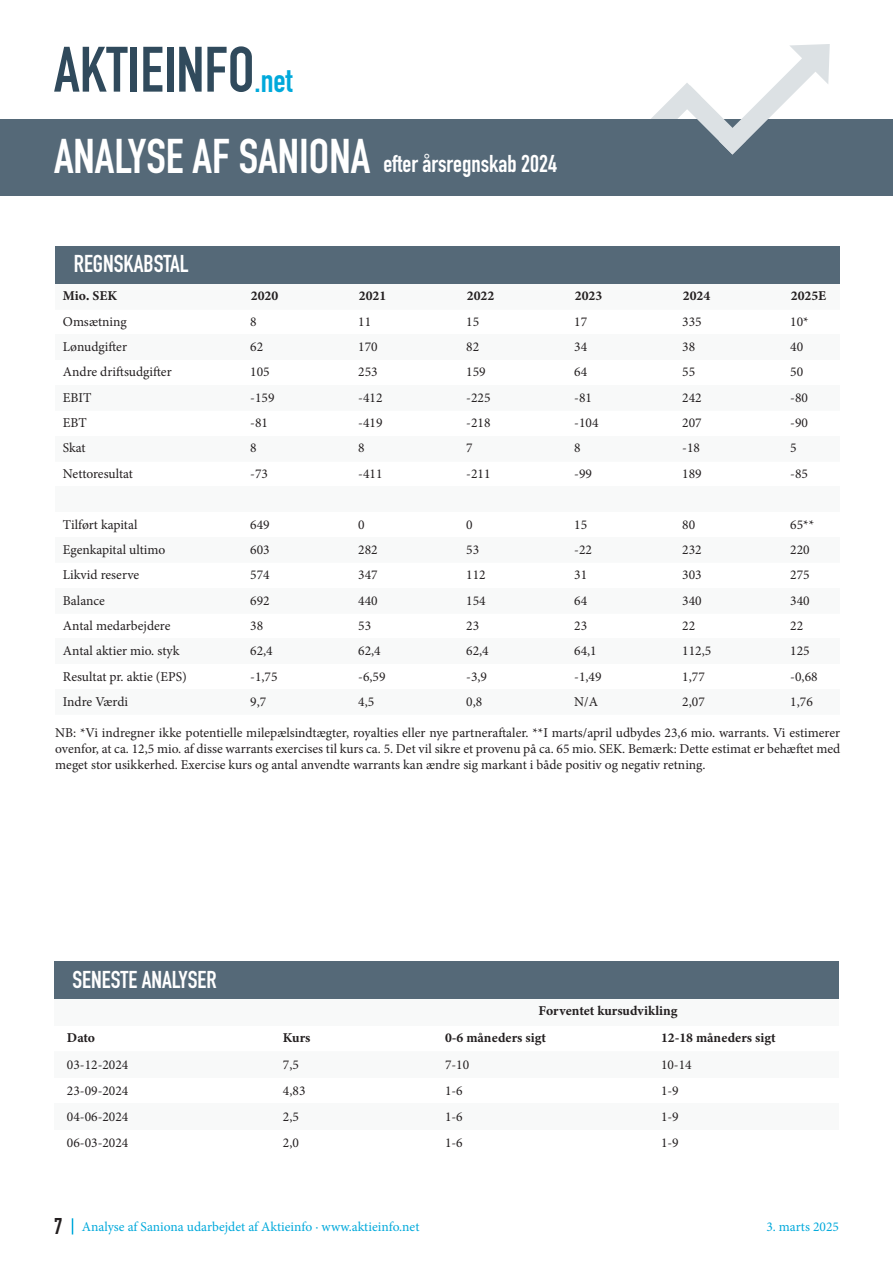
<style>
.page{position:relative;width:893px;height:1263px;background:#fff}
.page>*{position:absolute;margin:0;border:0;box-sizing:border-box;transform-origin:0 0}
.t1{font:700 63px "DIN Condensed";color:#304a5c}
.t2{font:700 48px "DIN Condensed";color:#fff}
.t3{font:700 24px "DIN Condensed";color:#fff}
.t4{font:700 22.5px "DIN Condensed";color:#231f20}
.t5{font:13.5px/16.2px "Minion Pro";color:#231f20;text-align:justify}
.t6{font:13.5px "Minion Variable Concept";color:#231f20}
.t7{font:13.5px "Minion Pro";color:#00a9db}
.s1{font-size:33px;color:#00a9db}
</style>
<div class="page">
<div style="left:0;top:119px;width:893px;height:77px;background:#556978"></div>
<svg style="left:651px;top:44px;width:179px;height:111px"></svg>
<svg style="left:72px;top:1218px;width:1px;height:16px"></svg>
<div style="left:54px;top:962px;width:785px;height:37px;background:#556978"></div>
<div style="left:55px;top:247px;width:785px;height:37px;background:#556978"></div>
<div style="left:55px;top:284px;width:785px;height:25px;background:#f8f9f9"></div>
<div style="left:55px;top:334px;width:785px;height:26px;background:#f8f9f9"></div>
<div style="left:55px;top:385px;width:785px;height:25px;background:#f8f9f9"></div>
<div style="left:55px;top:436px;width:785px;height:25px;background:#f8f9f9"></div>
<div style="left:55px;top:486px;width:785px;height:26px;background:#f8f9f9"></div>
<div style="left:55px;top:537px;width:785px;height:25px;background:#f8f9f9"></div>
<div style="left:55px;top:588px;width:785px;height:25px;background:#f8f9f9"></div>
<div style="left:55px;top:638px;width:785px;height:26px;background:#f8f9f9"></div>
<div style="left:55px;top:689px;width:785px;height:25px;background:#f8f9f9"></div>
<div style="left:54px;top:1051px;width:785px;height:26px;background:#f8f9f9"></div>
<div style="left:54px;top:999px;width:785px;height:26px;background:#f8f9f9"></div>
<div style="left:54px;top:1104px;width:785px;height:26px;background:#f8f9f9"></div>
<p class="t1" style="left:54px;top:27px;width:240px">AKTIEINFO<span class="s1">.net</span></p>
<p class="t2" style="left:54px;top:124px;width:318px">ANALYSE AF SANIONA</p>
<p class="t3" style="left:383px;top:148px;width:175px">efter årsregnskab 2024</p>
<p class="t3" style="left:74px;top:248px;width:116px">REGNSKABSTAL</p>
<p class="t6" style="left:63px;top:286px;width:55px">Mio. SEK</p>
<p class="t6" style="left:251px;top:286px;width:29px">2020</p>
<p class="t6" style="left:359px;top:286px;width:29px">2021</p>
<p class="t6" style="left:467px;top:286px;width:29px">2022</p>
<p class="t6" style="left:575px;top:286px;width:29px">2023</p>
<p class="t6" style="left:683px;top:286px;width:29px">2024</p>
<p class="t6" style="left:791px;top:286px;width:37px">2025E</p>
<p class="t5" style="left:63px;top:313px;width:65px">Omsætning</p>
<p class="t5" style="left:63px;top:339px;width:66px">Lønudgifter</p>
<p class="t5" style="left:63px;top:364px;width:110px">Andre driftsudgifter</p>
<p class="t5" style="left:63px;top:389px;width:30px">EBIT</p>
<p class="t5" style="left:63px;top:415px;width:25px">EBT</p>
<p class="t5" style="left:63px;top:440px;width:24px">Skat</p>
<p class="t5" style="left:63px;top:465px;width:72px">Nettoresultat</p>
<p class="t5" style="left:250px;top:313px;width:8px">8</p>
<p class="t5" style="left:358px;top:313px;width:14px">11</p>
<p class="t5" style="left:466px;top:313px;width:14px">15</p>
<p class="t5" style="left:574px;top:313px;width:14px">17</p>
<p class="t5" style="left:682px;top:313px;width:21px">335</p>
<p class="t5" style="left:790px;top:313px;width:20px">10*</p>
<p class="t5" style="left:250px;top:339px;width:14px">62</p>
<p class="t5" style="left:358px;top:339px;width:21px">170</p>
<p class="t5" style="left:466px;top:339px;width:14px">82</p>
<p class="t5" style="left:574px;top:339px;width:14px">34</p>
<p class="t5" style="left:682px;top:339px;width:14px">38</p>
<p class="t5" style="left:790px;top:339px;width:14px">40</p>
<p class="t5" style="left:250px;top:364px;width:21px">105</p>
<p class="t5" style="left:358px;top:364px;width:21px">253</p>
<p class="t5" style="left:466px;top:364px;width:21px">159</p>
<p class="t5" style="left:574px;top:364px;width:14px">64</p>
<p class="t5" style="left:682px;top:364px;width:14px">55</p>
<p class="t5" style="left:790px;top:364px;width:14px">50</p>
<p class="t5" style="left:250px;top:389px;width:26px">-159</p>
<p class="t5" style="left:358px;top:389px;width:26px">-412</p>
<p class="t5" style="left:466px;top:389px;width:26px">-225</p>
<p class="t5" style="left:574px;top:389px;width:19px">-81</p>
<p class="t5" style="left:682px;top:389px;width:21px">242</p>
<p class="t5" style="left:790px;top:389px;width:19px">-80</p>
<p class="t5" style="left:250px;top:415px;width:19px">-81</p>
<p class="t5" style="left:358px;top:415px;width:26px">-419</p>
<p class="t5" style="left:466px;top:415px;width:26px">-218</p>
<p class="t5" style="left:574px;top:415px;width:26px">-104</p>
<p class="t5" style="left:682px;top:415px;width:21px">207</p>
<p class="t5" style="left:790px;top:415px;width:19px">-90</p>
<p class="t5" style="left:250px;top:440px;width:8px">8</p>
<p class="t5" style="left:358px;top:440px;width:8px">8</p>
<p class="t5" style="left:466px;top:440px;width:8px">7</p>
<p class="t5" style="left:574px;top:440px;width:8px">8</p>
<p class="t5" style="left:682px;top:440px;width:19px">-18</p>
<p class="t5" style="left:790px;top:440px;width:8px">5</p>
<p class="t5" style="left:250px;top:465px;width:19px">-73</p>
<p class="t5" style="left:358px;top:465px;width:26px">-411</p>
<p class="t5" style="left:466px;top:465px;width:26px">-211</p>
<p class="t5" style="left:574px;top:465px;width:19px">-99</p>
<p class="t5" style="left:682px;top:465px;width:21px">189</p>
<p class="t5" style="left:790px;top:465px;width:19px">-85</p>
<p class="t5" style="left:63px;top:516px;width:76px">Tilført kapital</p>
<p class="t5" style="left:63px;top:541px;width:104px">Egenkapital ultimo</p>
<p class="t5" style="left:63px;top:567px;width:78px">Likvid reserve</p>
<p class="t5" style="left:63px;top:592px;width:44px">Balance</p>
<p class="t5" style="left:63px;top:617px;width:109px">Antal medarbejdere</p>
<p class="t5" style="left:63px;top:643px;width:118px">Antal aktier mio. styk</p>
<p class="t5" style="left:63px;top:668px;width:125px">Resultat pr. aktie (EPS)</p>
<p class="t5" style="left:63px;top:694px;width:67px">Indre Værdi</p>
<p class="t5" style="left:250px;top:516px;width:21px">649</p>
<p class="t5" style="left:358px;top:516px;width:8px">0</p>
<p class="t5" style="left:466px;top:516px;width:8px">0</p>
<p class="t5" style="left:574px;top:516px;width:14px">15</p>
<p class="t5" style="left:682px;top:516px;width:14px">80</p>
<p class="t5" style="left:790px;top:516px;width:25px">65**</p>
<p class="t5" style="left:250px;top:541px;width:21px">603</p>
<p class="t5" style="left:358px;top:541px;width:21px">282</p>
<p class="t5" style="left:466px;top:541px;width:14px">53</p>
<p class="t5" style="left:574px;top:541px;width:19px">-22</p>
<p class="t5" style="left:682px;top:541px;width:21px">232</p>
<p class="t5" style="left:790px;top:541px;width:21px">220</p>
<p class="t5" style="left:250px;top:567px;width:21px">574</p>
<p class="t5" style="left:358px;top:567px;width:21px">347</p>
<p class="t5" style="left:466px;top:567px;width:21px">112</p>
<p class="t5" style="left:574px;top:567px;width:14px">31</p>
<p class="t5" style="left:682px;top:567px;width:21px">303</p>
<p class="t5" style="left:790px;top:567px;width:21px">275</p>
<p class="t5" style="left:250px;top:592px;width:21px">692</p>
<p class="t5" style="left:358px;top:592px;width:21px">440</p>
<p class="t5" style="left:466px;top:592px;width:21px">154</p>
<p class="t5" style="left:574px;top:592px;width:14px">64</p>
<p class="t5" style="left:682px;top:592px;width:21px">340</p>
<p class="t5" style="left:790px;top:592px;width:21px">340</p>
<p class="t5" style="left:250px;top:617px;width:14px">38</p>
<p class="t5" style="left:358px;top:617px;width:14px">53</p>
<p class="t5" style="left:466px;top:617px;width:14px">23</p>
<p class="t5" style="left:574px;top:617px;width:14px">23</p>
<p class="t5" style="left:682px;top:617px;width:14px">22</p>
<p class="t5" style="left:790px;top:617px;width:14px">22</p>
<p class="t5" style="left:250px;top:643px;width:24px">62,4</p>
<p class="t5" style="left:358px;top:643px;width:24px">62,4</p>
<p class="t5" style="left:466px;top:643px;width:24px">62,4</p>
<p class="t5" style="left:574px;top:643px;width:24px">64,1</p>
<p class="t5" style="left:682px;top:643px;width:30px">112,5</p>
<p class="t5" style="left:790px;top:643px;width:21px">125</p>
<p class="t5" style="left:250px;top:668px;width:29px">-1,75</p>
<p class="t5" style="left:358px;top:668px;width:29px">-6,59</p>
<p class="t5" style="left:466px;top:668px;width:22px">-3,9</p>
<p class="t5" style="left:574px;top:668px;width:29px">-1,49</p>
<p class="t5" style="left:682px;top:668px;width:24px">1,77</p>
<p class="t5" style="left:790px;top:668px;width:29px">-0,68</p>
<p class="t5" style="left:250px;top:694px;width:18px">9,7</p>
<p class="t5" style="left:358px;top:694px;width:18px">4,5</p>
<p class="t5" style="left:466px;top:694px;width:18px">0,8</p>
<p class="t5" style="left:574px;top:694px;width:25px">N/A</p>
<p class="t5" style="left:682px;top:694px;width:24px">2,07</p>
<p class="t5" style="left:790px;top:694px;width:24px">1,76</p>
<p class="t5" style="left:55px;top:725px;width:786px">NB: *Vi indregner ikke potentielle milepælsindtægter, royalties eller nye partneraftaler. **I marts/april udbydes 23,6 mio. warrants. Vi estimerer ovenfor, at ca. 12,5 mio. af disse warrants exercises til kurs ca. 5. Det vil sikre et provenu på ca. 65 mio. SEK. Bemærk: Dette estimat er behæftet med meget stor usikkerhed. Exercise kurs og antal anvendte warrants kan ændre sig markant i både positiv og negativ retning.</p>
<p class="t3" style="left:73px;top:963px;width:146px">SENESTE ANALYSER</p>
<p class="t6" style="left:539px;top:1002px;width:140px">Forventet kursudvikling</p>
<p class="t6" style="left:67px;top:1028px;width:30px">Dato</p>
<p class="t6" style="left:283px;top:1028px;width:29px">Kurs</p>
<p class="t6" style="left:445px;top:1028px;width:103px">0-6 måneders sigt</p>
<p class="t6" style="left:661px;top:1028px;width:116px">12-18 måneders sigt</p>
<p class="t5" style="left:67px;top:1056px;width:63px">03-12-2024</p>
<p class="t5" style="left:283px;top:1056px;width:18px">7,5</p>
<p class="t5" style="left:445px;top:1056px;width:26px">7-10</p>
<p class="t5" style="left:661px;top:1056px;width:32px">10-14</p>
<p class="t5" style="left:67px;top:1082px;width:63px">23-09-2024</p>
<p class="t5" style="left:283px;top:1082px;width:24px">4,83</p>
<p class="t5" style="left:445px;top:1082px;width:19px">1-6</p>
<p class="t5" style="left:661px;top:1082px;width:19px">1-9</p>
<p class="t5" style="left:67px;top:1109px;width:63px">04-06-2024</p>
<p class="t5" style="left:283px;top:1109px;width:18px">2,5</p>
<p class="t5" style="left:445px;top:1109px;width:19px">1-6</p>
<p class="t5" style="left:661px;top:1109px;width:19px">1-9</p>
<p class="t5" style="left:67px;top:1135px;width:63px">06-03-2024</p>
<p class="t5" style="left:283px;top:1135px;width:18px">2,0</p>
<p class="t5" style="left:445px;top:1135px;width:19px">1-6</p>
<p class="t5" style="left:661px;top:1135px;width:19px">1-9</p>
<p class="t4" style="left:54px;top:1211px;width:10px">7</p>
<p class="t7" style="left:82px;top:1218px;width:339px">Analyse af Saniona udarbejdet af Aktieinfo ∙ www.aktieinfo.net</p>
<p class="t7" style="left:766px;top:1218px;width:74px">3. marts 2025</p>
</div>
